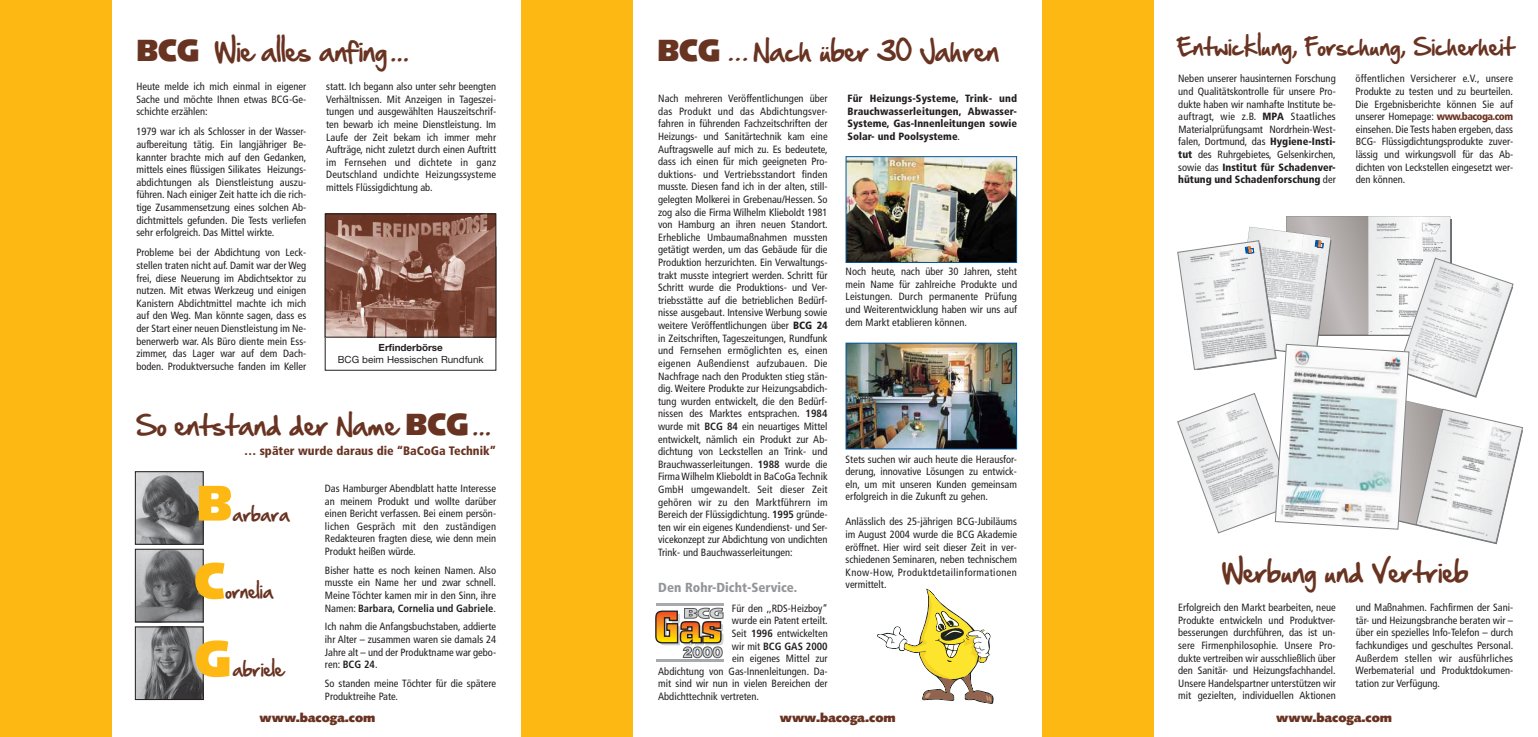
<style>
.page{position:relative;width:1538px;height:737px;background:#fff}
.page>*{position:absolute;margin:0;border:0;box-sizing:border-box;transform-origin:0 0}
.t1{font:900 50.14px "Syntax";color:#fdb813}
.t2{font:24.5px "Hand Of Sean";color:#693322}
.t3{font:21px "Hand Of Sean";color:#693322}
.t4{font:16.71px "Hand Of Sean";color:#693322}
.t5{font:900 condensed 13.12px "Frutiger";color:#939598}
.t6{font:900 12.25px "Syntax";color:#693322}
.t7{font:900 condensed 12.25px "Frutiger";color:#693322}
.t8{font:condensed 10.5px/12.6px "Frutiger";color:#231f20;text-align:justify}
.t9{font:900 condensed 10.5px/12.6px "Frutiger";color:#231f20;text-align:justify}
.t10{font:700 condensed 10.5px "Frutiger";color:#231f20}
.t11{font:9.89px "Helvetica Neue";color:#231f20}
.t12{font:700 9.89px "Helvetica Neue";color:#231f20}
.s1{font-family:"Syntax";font-weight:900;font-size:30.62px}
.s2{font-weight:700}
.s3{font-family:"Mistral";font-size:30.62px}
.s4{font-weight:900}
.s5{font-weight:400}
.s6{font-weight:900;color:#693322}
</style>
<div class="page">
<hr style="left:656px;top:603px;width:67px;height:3px;background:#a7a9ac">
<hr style="left:656px;top:659px;width:67px;height:2px;background:#a7a9ac">
<svg style="left:655px;top:607px;width:69px;height:51px"></svg>
<div style="left:0;top:0;width:112px;height:737px;background:#fdb813"></div>
<div style="left:521px;top:0;width:111px;height:737px;background:#fdb813"></div>
<div style="left:1042px;top:0;width:111px;height:737px;background:#fdb813"></div>
<img style="left:847px;top:158px;width:168px;height:103px">
<div style="left:845px;top:156px;width:172px;height:107px;border:1px solid #00569d"></div>
<img style="left:847px;top:345px;width:168px;height:102px">
<div style="left:845px;top:343px;width:172px;height:106px;border:1px solid #00569d"></div>
<img style="left:137px;top:473px;width:64px;height:69px">
<div style="left:135px;top:471px;width:68px;height:73px;border:1px solid #231f20"></div>
<img style="left:137px;top:551px;width:64px;height:69px">
<div style="left:135px;top:549px;width:68px;height:73px;border:1px solid #231f20"></div>
<img style="left:137px;top:628px;width:64px;height:69px">
<div style="left:135px;top:626px;width:68px;height:73px;border:1px solid #231f20"></div>
<img style="left:327px;top:216px;width:167px;height:119px">
<div style="left:325px;top:214px;width:171px;height:123px;border:1px solid #231f20"></div>
<svg style="left:877px;top:589px;width:116px;height:115px"></svg>
<svg style="left:1177px;top:216px;width:346px;height:328px"></svg>
<h2 class="t2" style="left:136px;top:40px;width:274px"><span class="s1">BCG</span> Wie alles anfing...</h2>
<p class="t8" style="left:136px;top:81px;width:171px">Heute melde ich mich einmal in eigener Sache und möchte Ihnen etwas BCG-Ge&shy;schichte erzählen:</p>
<p class="t8" style="left:136px;top:126px;width:171px">1979 war ich als Schlosser in der Wasser&shy;aufbereitung tätig. Ein langjähriger Be&shy;kannter brachte mich auf den Gedanken, mittels eines flüssigen Silikates Heizungs&shy;abdichtungen als Dienstleistung auszu&shy;führen. Nach einiger Zeit hatte ich die rich&shy;tige Zusammensetzung eines solchen Ab&shy;dichtmittels gefunden. Die Tests verliefen sehr erfolgreich. Das Mittel wirkte.</p>
<p class="t8" style="left:136px;top:247px;width:171px">Probleme bei der Abdichtung von Leck&shy;stellen traten nicht auf. Damit war der Weg frei, diese Neuerung im Abdichtsektor zu nutzen. Mit etwas Werkzeug und einigen Kanistern Abdichtmittel machte ich mich auf den Weg. Man könnte sagen, dass es der Start einer neuen Dienstleistung im Ne&shy;benerwerb war. Als Büro diente mein Ess&shy;zimmer, das Lager war auf dem Dach&shy;boden. Produktversuche fanden im Keller</p>
<p class="t8" style="left:326px;top:81px;width:171px">statt. Ich begann also unter sehr beengten Verhältnissen. Mit Anzeigen in Tageszei&shy;tungen und ausgewählten Hauszeitschrif&shy;ten bewarb ich meine Dienstleistung. Im Laufe der Zeit bekam ich immer mehr Aufträge, nicht zuletzt durch einen Auftritt im Fernsehen und dichtete in ganz Deutschland undichte Heizungssysteme mittels Flüssigdichtung ab.</p>
<p class="t12" style="left:379px;top:343px;width:66px">Erfinderbörse</p>
<p class="t11" style="left:338px;top:355px;width:147px">BCG beim Hessischen Rundfunk</p>
<h2 class="t2" style="left:136px;top:414px;width:356px">So entstand der Name <span class="s1">BCG</span> ...</h2>
<p class="t7" style="left:244px;top:446px;width:254px">… später wurde daraus die “BaCoGa Technik”</p>
<h1 class="t1" style="left:197px;top:482px;width:38px">B</h1>
<h3 class="t4" style="left:233px;top:507px;width:59px">arbara</h3>
<h1 class="t1" style="left:195px;top:560px;width:32px">C</h1>
<h3 class="t4" style="left:225px;top:584px;width:50px">ornelia</h3>
<h1 class="t1" style="left:195px;top:638px;width:38px">G</h1>
<h3 class="t4" style="left:233px;top:662px;width:52px">abriele</h3>
<p class="t8" style="left:325px;top:483px;width:173px">Das Hamburger Abendblatt hatte Interesse an meinem Produkt und wollte darüber einen Bericht verfassen. Bei einem persön&shy;lichen Gespräch mit den zuständigen Redakteuren fragten diese, wie denn mein Produkt heißen würde.</p>
<p class="t8" style="left:325px;top:564px;width:173px">Bisher hatte es noch keinen Namen. Also musste ein Name her und zwar schnell.<br>Meine Töchter kamen mir in den Sinn, ihre Namen: <span class="s2">Barbara, Cornelia und Gabriele</span>.</p>
<p class="t8" style="left:325px;top:621px;width:173px">Ich nahm die Anfangsbuchstaben, addierte ihr Alter – zusammen waren sie damals 24<br>Jahre alt – und der Produktname war gebo&shy;ren: <span class="s2">BCG 24</span>.</p>
<p class="t8" style="left:325px;top:678px;width:173px">So standen meine Töchter für die spätere<br>Produktreihe Pate.</p>
<h2 class="t2" style="left:657px;top:40px;width:343px"><span class="s1">BCG</span> <span class="s3">...</span> Nach über 30 Jahren</h2>
<p class="t8" style="left:658px;top:93px;width:171px">Nach mehreren Veröffentlichungen über das Produkt und das Abdichtungsver&shy;fahren in führenden Fachzeitschriften der Heizungs- und Sanitärtechnik kam eine Auftragswelle auf mich zu. Es bedeutete, dass ich einen für mich geeigneten Pro&shy;duktions- und Vertriebsstandort finden musste. Diesen fand ich in der alten, still&shy;gelegten Molkerei in Grebenau/Hessen. So zog also die Firma Wilhelm Klieboldt 1981 von Hamburg an ihren neuen Standort.<br>Erhebliche Umbaumaßnahmen mussten getätigt werden, um das Gebäude für die Produktion herzurichten. Ein Verwaltungs&shy;trakt musste integriert werden. Schritt für Schritt wurde die Produktions- und Ver&shy;triebsstätte auf die betrieblichen Bedürf&shy;nisse ausgebaut. Intensive Werbung sowie weitere Veröffentlichungen über <span class="s4">BCG 24 </span>in Zeitschriften, Tageszeitungen, Rundfunk und Fernsehen ermöglichten es, einen eigenen Außendienst aufzubauen. Die Nachfrage nach den Produkten stieg stän&shy;dig. Weitere Produkte zur Heizungsabdich&shy;tung wurden entwickelt, die den Bedürf&shy;nissen des Marktes entsprachen. <span class="s2">1984 </span>wurde mit <span class="s2">BCG 84</span> ein neuartiges Mittel entwickelt, nämlich ein Produkt zur Ab&shy;dichtung von Leckstellen an Trink- und Brauchwasserleitungen. <span class="s2">1988</span> wurde die Firma Wilhelm Klieboldt in BaCoGa Technik GmbH umgewandelt. Seit dieser Zeit gehören wir zu den Marktführern im Bereich der Flüssigdichtung. <span class="s2">1995</span> gründe&shy;ten wir ein eigenes Kundendienst- und Ser&shy;vicekonzept zur Abdichtung von undichten Trink- und Bauchwasserleitungen:</p>
<p class="t5" style="left:658px;top:582px;width:140px">Den Rohr-Dicht-Service.</p>
<p class="t8" style="left:732px;top:602px;width:97px">Für den ,,RDS-Heizboy“</p>
<p class="t8" style="left:732px;top:615px;width:97px">wurde ein Patent erteilt.</p>
<p class="t8" style="left:732px;top:628px;width:97px">Seit <span class="s2">1996</span> entwickelten</p>
<p class="t10" style="left:732px;top:641px;width:97px"><span class="s5">wir mit</span> BCG GAS 2000</p>
<p class="t8" style="left:732px;top:653px;width:97px">ein eigenes Mittel zur</p>
<p class="t8" style="left:658px;top:665px;width:171px">Abdichtung von Gas-Innenleitungen. Da-</p>
<p class="t8" style="left:658px;top:678px;width:171px">mit sind wir nun in vielen Bereichen der</p>
<p class="t8" style="left:658px;top:691px;width:102px">Abdichttechnik vertreten.</p>
<p class="t9" style="left:847px;top:93px;width:171px">Für Heizungs-Systeme, Trink- und Brauchwasserleitungen, Abwasser-Systeme, Gas-Innenleitungen sowie Solar- und Poolsysteme<span class="s5">.</span></p>
<p class="t8" style="left:845px;top:266px;width:173px">Noch heute, nach über 30 Jahren, steht mein Name für zahlreiche Produkte und Leistungen. Durch permanente Prüfung und Weiterentwicklung haben wir uns auf dem Markt etablieren können.</p>
<p class="t8" style="left:845px;top:453px;width:173px">Stets suchen wir auch heute die Herausfor&shy;derung, innovative Lösungen zu entwick&shy;eln, um mit unseren Kunden gemeinsam erfolgreich in die Zukunft zu gehen.</p>
<p class="t8" style="left:845px;top:516px;width:173px">Anlässlich des 25-jährigen BCG-Jubiläums im August 2004 wurde die BCG Akademie eröffnet. Hier wird seit dieser Zeit in ver&shy;schiedenen Seminaren, neben technischem Know-How, Produktdetailinformationen vermittelt.</p>
<h3 class="t3" style="left:1177px;top:37px;width:339px">Entwicklung, Forschung, Sicherheit</h3>
<p class="t8" style="left:1178px;top:73px;width:159px">Neben unserer hausinternen Forschung und Qualitätskontrolle für unsere Pro&shy;dukte haben wir namhafte Institute be&shy;auftragt, wie z.B. <span class="s4">MPA</span> Staatliches Materialprüfungsamt Nordrhein-West&shy;falen, Dortmund, das <span class="s4">Hygiene-Insti&shy;tut</span> des Ruhrgebietes, Gelsenkirchen, sowie das <span class="s4">Institut für Schadenver&shy;hütung und Schadenforschung</span> der</p>
<p class="t8" style="left:1355px;top:73px;width:159px">öffentlichen Versicherer e.V., unsere Produkte zu testen und zu beurteilen.<br>Die Ergebnisberichte können Sie auf unserer Homepage: <span class="s6">www.bacoga.com </span>einsehen. Die Tests haben ergeben, dass BCG- Flüssigdichtungsprodukte zuver&shy;lässig und wirkungsvoll für das Ab&shy;dichten von Leckstellen eingesetzt wer&shy;den können.</p>
<h2 class="t2" style="left:1222px;top:561px;width:248px">Werbung und Vertrieb</h2>
<p class="t8" style="left:1178px;top:602px;width:159px">Erfolgreich den Markt bearbeiten, neue Produkte entwickeln und Produktver&shy;besserungen durchführen, das ist un&shy;sere Firmenphilosophie. Unsere Pro&shy;dukte vertreiben wir ausschließlich über den Sanitär- und Heizungsfachhandel.<br>Unsere Handelspartner unterstützen wir mit gezielten, individuellen Aktionen</p>
<p class="t8" style="left:1355px;top:602px;width:159px">und Maßnahmen. Fachfirmen der Sani&shy;tär- und Heizungsbranche beraten wir – über ein spezielles Info-Telefon – durch fachkundiges und geschultes Personal.<br>Außerdem stellen wir ausführliches Werbematerial und Produktdokumen&shy;tation zur Verfügung.</p>
<p class="t6" style="left:260px;top:713px;width:117px">www.bacoga.com</p>
<p class="t6" style="left:780px;top:713px;width:117px">www.bacoga.com</p>
<p class="t6" style="left:1276px;top:713px;width:117px">www.bacoga.com</p>
</div>
